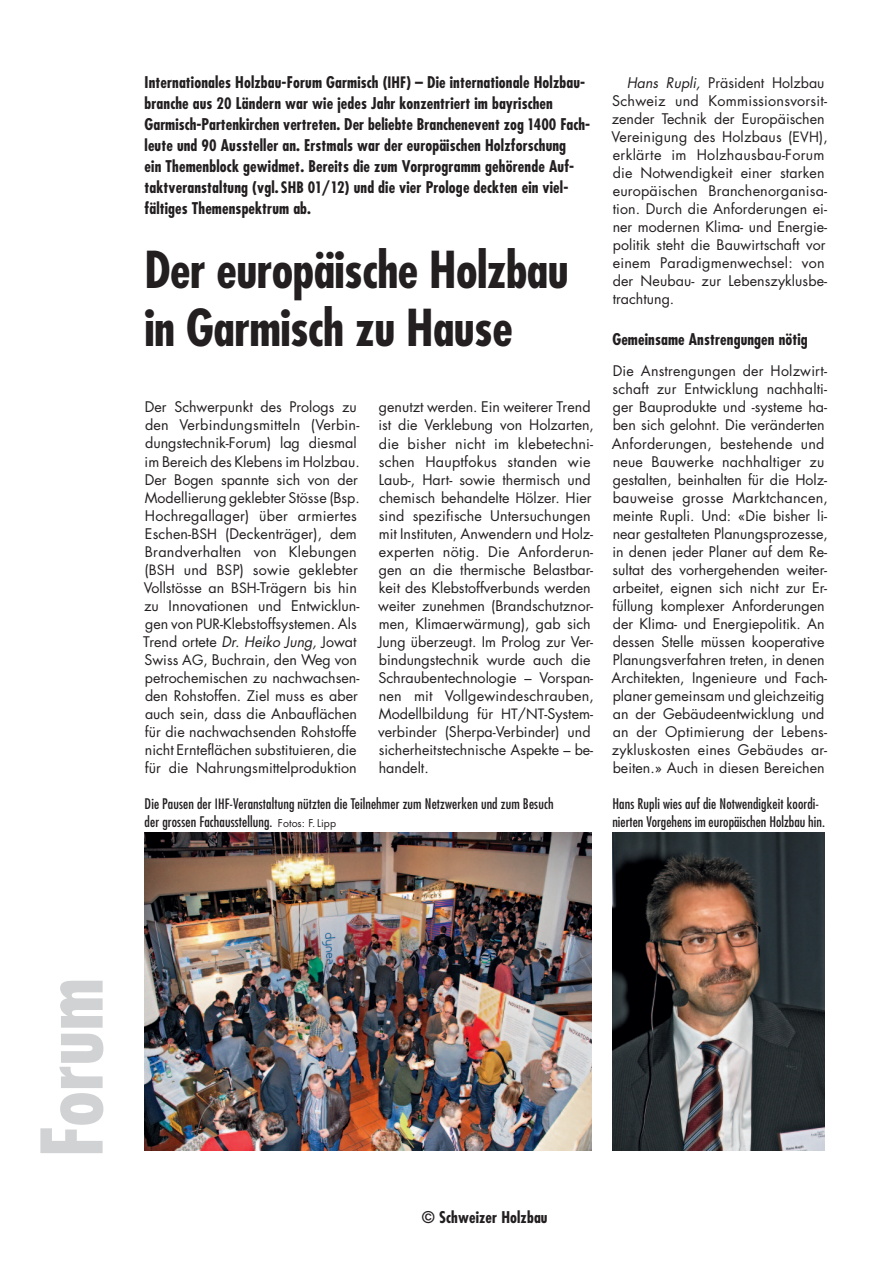
<style>
.page{position:relative;width:893px;height:1263px;background:#fff}
.page>*{position:absolute;margin:0;border:0;box-sizing:border-box;transform-origin:0 0}
.t1{font:700 condensed 82.5px "Futura Std";letter-spacing:-.005em;color:#d1d2d4}
.t2{font:700 condensed 49.5px/57px "Futura Std";letter-spacing:-.01em;color:#231f20}
.t3{font:700 condensed 15.75px/21px "Futura Std";letter-spacing:.01em;color:#231f20}
.t4{font:14.25px/18px "Futura Std";color:#231f20}
.t5{font:condensed 14.25px/18px "Futura Std";letter-spacing:.01em;color:#231f20}
.s1{font-size:15.3px}
.s2{font-size:13.8px}
.s3{font-style:italic}
.s4{font-stretch:normal;font-size:10.5px}
</style>
<div class="page">
<img style="left:145px;top:833px;width:446px;height:317px">
<img style="left:612px;top:833px;width:213px;height:317px">
<p class="t3" style="left:145px;top:72px;width:447px">Internationales Holzbau-Forum Garmisch (<span class="s1">IHF</span>) – Die internationale Holzbau&shy;branche aus <span class="s1">20</span> Ländern war wie jedes Jahr konzentriert im bayrischen Garmisch-Partenkirchen vertreten. Der beliebte Branchenevent zog <span class="s1">1400</span> Fach&shy;leute und <span class="s1">90</span> Aussteller an. Erstmals war der europäischen Holzforschung<br>ein Themenblock gewidmet. Bereits die zum Vorprogramm gehörende Auf&shy;taktveranstaltung (vgl. <span class="s1">SHB 01</span>/<span class="s1">12</span>) und die vier Prologe deckten ein viel&shy;fältiges Themenspektrum ab.</p>
<h2 class="t2" style="left:145px;top:242px;width:426px">Der europäische Holzbau in Garmisch zu Hause</h2>
<p class="t4" style="left:143px;top:398px;width:218px">Der Schwerpunkt des Prologs zu den Verbindungsmitteln (Verbin&shy;dungstechnik-Forum) lag diesmal im Bereich des Klebens im Holzbau.<br>Der Bogen spannte sich von der Modellierung geklebter Stösse (Bsp.<br>Hochregallager) über armiertes Eschen-<span class="s2">BSH</span> (Deckenträger), dem Brandverhalten von Klebungen (<span class="s2">BSH</span> und <span class="s2">BSP</span>) sowie geklebter Vollstösse an <span class="s2">BSH</span>-Trägern bis hin zu Innovationen und Entwicklun&shy;gen von <span class="s2">PUR</span>-Klebstoffsystemen. Als Trend ortete <span class="s3">Dr. Heiko Jung,</span> Jowat Swiss <span class="s2">AG</span>, Buchrain, den Weg von petrochemischen zu nachwachsen&shy;den Rohstoffen. Ziel muss es aber auch sein, dass die Anbauflächen für die nachwachsenden Rohstoffe nicht Ernteflächen substituieren, die für die Nahrungsmittelproduktion</p>
<p class="t4" style="left:378px;top:398px;width:217px">genutzt werden. Ein weiterer Trend ist die Verklebung von Holzarten, die bisher nicht im klebetechni&shy;schen Hauptfokus standen wie<br>Laub-, Hart- sowie thermisch und chemisch behandelte Hölzer. Hier sind spezifische Untersuchungen mit Instituten, Anwendern und Holz&shy;experten nötig. Die Anforderun&shy;gen an die thermische Belastbar&shy;keit des Klebstoffverbunds werden weiter zunehmen (Brandschutznor&shy;men, Klimaerwärmung), gab sich<br>Jung überzeugt. Im Prolog zur Ver&shy;bindungstechnik wurde auch die<br>Schraubentechnologie – Vorspan&shy;nen mit Vollgewindeschrauben,<br>Modellbildung für <span class="s2">HT</span>/<span class="s2">NT</span>-System&shy;verbinder (Sherpa-Verbinder) und sicherheitstechnische Aspekte – be&shy;handelt.</p>
<p class="t4" style="left:611px;top:74px;width:218px;text-indent:15px"><span class="s3">Hans Rupli,</span> Präsident Holzbau<br>Schweiz und Kommissionsvorsit&shy;zender Technik der Europäischen<br>Vereinigung des Holzbaus (<span class="s2">EVH</span>), erklärte im Holzhausbau-Forum die Notwendigkeit einer starken europäischen Branchenorganisa&shy;tion. Durch die Anforderungen ei&shy;ner modernen Klima- und Energie&shy;politik steht die Bauwirtschaft vor einem Paradigmenwechsel: von der Neubau- zur Lebenszyklusbe&shy;trachtung.</p>
<p class="t3" style="left:612px;top:329px;width:197px">Gemeinsame Anstrengungen nötig</p>
<p class="t4" style="left:612px;top:362px;width:218px">Die Anstrengungen der Holzwirt&shy;schaft zur Entwicklung nachhalti&shy;ger Bauprodukte und -systeme ha&shy;ben sich gelohnt. Die veränderten Anforderungen, bestehende und neue Bauwerke nachhaltiger zu gestalten, beinhalten für die Holz&shy;bauweise grosse Marktchancen, meinte Rupli. Und: «Die bisher li&shy;near gestalteten Planungsprozesse, in denen jeder Planer auf dem Re&shy;sultat des vorhergehenden weiter&shy;arbeitet, eignen sich nicht zur Er&shy;füllung komplexer Anforderungen der Klima- und Energiepolitik. An dessen Stelle müssen kooperative Planungsverfahren treten, in denen Architekten, Ingenieure und Fach&shy;planer gemeinsam und gleichzeitig an der Gebäudeentwicklung und an der Optimierung der Lebens&shy;zykluskosten eines Gebäudes ar&shy;beiten.» Auch in diesen Bereichen</p>
<p class="t5" style="left:145px;top:794px;width:411px">Die Pausen der <span class="s2">IHF</span>-Veranstaltung nützten die Teilnehmer zum Netzwerken und zum Besuch der grossen Fachausstellung. <span class="s4">Fotos: F.Lipp</span></p>
<p class="t5" style="left:612px;top:794px;width:214px">Hans Rupli wies auf die Notwendigkeit koordi&shy;nierten Vorgehens im europäischen Holzbau hin.</p>
<h1 class="t1" style="left:21px;top:1157px;width:181px;rotate:-90deg">Forum</h1>
<p class="t3" style="left:422px;top:1206px;width:127px">© Schweizer Holzbau</p>
</div>
